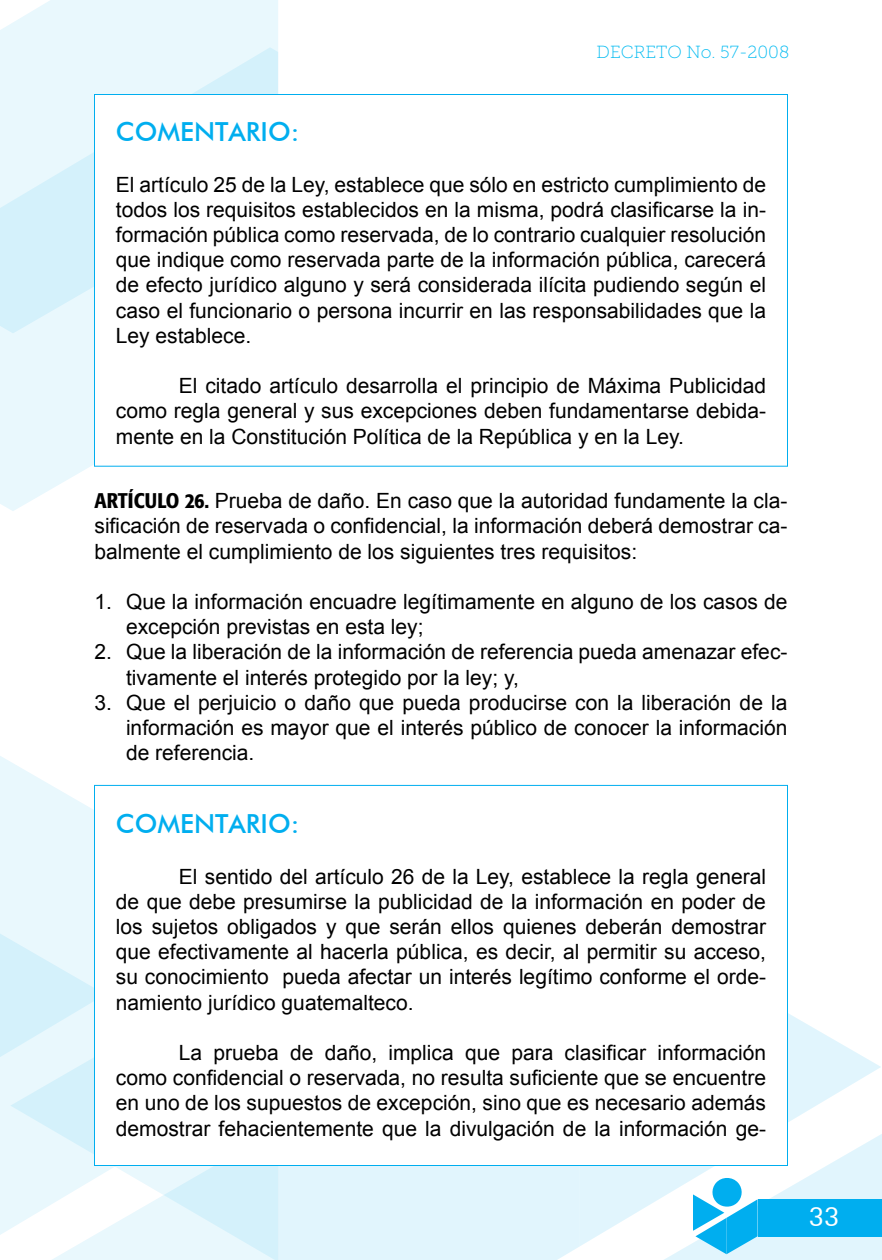
<style>
.page{position:relative;width:882px;height:1260px;background:#fff}
.page>*{position:absolute;margin:0;border:0;box-sizing:border-box;transform-origin:0 0}
.COMENTARIO{font:500 26.25px "Futura BT";color:#00aeef}
.t1{font:26.25px "Futura BT";color:#fff}
.CUERPO_2{font:21px/25.2px "Arial";color:#000;text-align:justify}
.ARTÍCULO{font:21px/25.2px "Arial";color:#000;text-align:justify}
.t2{font:17.5px "Museo Slab 100";color:#00baf1}
.s1{font-family:"Formata";font-weight:500;font-stretch:condensed}
</style>
<div class="page">
<div style="left:278px;top:1166px;width:302px;height:94px;background:#e1f5fd"></div>
<svg style="left:580px;top:1013px;width:301px;height:233px;fill:#e1f5fd"></svg>
<div style="left:0;top:1062px;width:10px;height:173px;background:#e9f8fd"></div>
<svg style="left:10px;top:1062px;width:268px;height:198px;fill:#e9f8fd"></svg>
<svg style="left:0;top:756px;width:257px;height:306px;fill:#e9f8fd"></svg>
<div style="left:13px;top:0;width:265px;height:47px;background:#e9f8fd"></div>
<svg style="left:13px;top:47px;width:265px;height:464px;fill:#e9f8fd"></svg>
<svg style="left:0;top:23px;width:13px;height:488px;background:#e3f6fc"></svg>
<svg style="left:601px;top:1122px;width:281px;height:138px"></svg>
<div style="left:94px;top:94px;width:694px;height:372px;background:#fff;border:1px solid #00aeef"></div>
<div style="left:94px;top:785px;width:694px;height:381px;background:#fff;border:1px solid #00aeef"></div>
<p class="t2" style="left:597px;top:43px;width:194px">DECRETO No. 57-2008</p>
<p class="COMENTARIO" style="left:116px;top:116px;width:185px">COMENTARIO:</p>
<p class="CUERPO_2" style="left:116px;top:172px;width:652px">El artículo 25 de la Ley, establece que sólo en estricto cumplimiento de todos los requisitos establecidos en la misma, podrá clasificarse la in&shy;formación pública como reservada, de lo contrario cualquier resolución que indique como reservada parte de la información pública, carecerá de efecto jurídico alguno y será considerada ilícita pudiendo según el caso el funcionario o persona incurrir en las responsabilidades que la Ley establece.</p>
<p class="CUERPO_2" style="left:116px;top:373px;width:652px;text-indent:63px">El citado artículo desarrolla el principio de Máxima Publicidad como regla general y sus excepciones deben fundamentarse debida&shy;mente en la Constitución Política de la República y en la Ley.</p>
<p class="ARTÍCULO" style="left:94px;top:488px;width:694px"><span class="s1">ARTÍCULO 26.</span> Prueba de daño. En caso que la autoridad fundamente la cla&shy;sificación de reservada o confidencial, la información deberá demostrar ca&shy;balmente el cumplimiento de los siguientes tres requisitos:</p>
<p class="CUERPO_2" style="left:126px;top:589px;width:663px;text-indent:-32px">1. Que la información encuadre legítimamente en alguno de los casos de excepción previstas en esta ley;</p>
<p class="CUERPO_2" style="left:126px;top:640px;width:663px;text-indent:-32px">2. Que la liberación de la información de referencia pueda amenazar efec&shy;tivamente el interés protegido por la ley; y,</p>
<p class="CUERPO_2" style="left:126px;top:690px;width:663px;text-indent:-32px">3. Que el perjuicio o daño que pueda producirse con la liberación de la información es mayor que el interés público de conocer la información de referencia.</p>
<p class="COMENTARIO" style="left:116px;top:808px;width:185px">COMENTARIO:</p>
<p class="CUERPO_2" style="left:116px;top:864px;width:652px;text-indent:63px">El sentido del artículo 26 de la Ley, establece la regla general de que debe presumirse la publicidad de la información en poder de los sujetos obligados y que serán ellos quienes deberán demostrar que efectivamente al hacerla pública, es decir, al permitir su acceso, su conocimiento pueda afectar un interés legítimo conforme el orde&shy;namiento jurídico guatemalteco.</p>
<p class="CUERPO_2" style="left:116px;top:1040px;width:652px;text-indent:63px">La prueba de daño, implica que para clasificar información como confidencial o reservada, no resulta suficiente que se encuentre en uno de los supuestos de excepción, sino que es necesario además demostrar fehacientemente que la divulgación de la información ge-</p>
<p class="t1" style="left:809px;top:1201px;width:32px">33</p>
</div>
